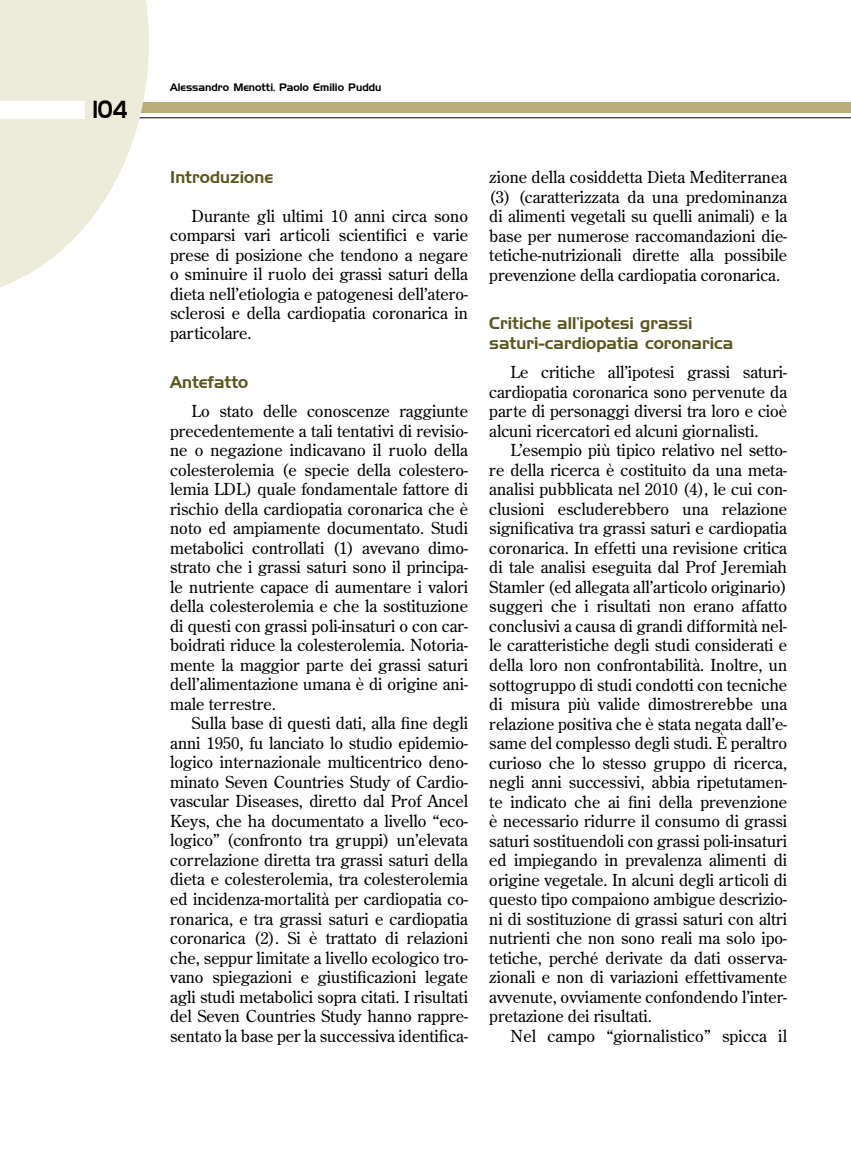
<style>
.page{position:relative;width:851px;height:1149px;background:#fff}
.page>*{position:absolute;margin:0;border:0;box-sizing:border-box;transform-origin:0 0}
.t1{font:24px "Handel Gothic BT";color:#000;scale:.8 1}
.t2{font:16.5px/19.5px "Century Old Style Std";color:#000;text-align:justify}
.t3{font:16.5px/19.5px "Handel Gothic BT";color:#5a5721}
.t4{font:10.5px "Handel Gothic BT";color:#000}
</style>
<div class="page">
<hr style="left:0;top:117px;width:850px;height:1px;background:#000">
<div style="left:0;top:102px;width:850px;height:11px;background:#bbae78"></div>
<svg style="left:0;top:0;width:149px;height:287px;fill:#edebda"></svg>
<div style="left:0;top:101px;width:85px;height:17px;background:#fff"></div>
<h1 class="t1" style="left:93px;top:95px;width:45px">104</h1>
<p class="t4" style="left:170px;top:81px;width:213px">Alessandro Menotti, Paolo Emilio Puddu</p>
<p class="t3" style="left:170px;top:167px;width:104px">Introduzione</p>
<p class="t2" style="left:170px;top:206px;width:299px;text-indent:21px">Durante gli ultimi 10 anni circa sono comparsi vari articoli scientifici e varie prese di posizione che tendono a negare o sminuire il ruolo dei grassi saturi della dieta nell’etiologia e patogenesi dell’atero&shy;sclerosi e della cardiopatia coronarica in particolare.</p>
<p class="t3" style="left:170px;top:372px;width:79px">Antefatto</p>
<p class="t2" style="left:170px;top:401px;width:299px;text-indent:21px">Lo stato delle conoscenze raggiunte precedentemente a tali tentativi di revisio&shy;ne o negazione indicavano il ruolo della colesterolemia (e specie della colestero&shy;lemia LDL) quale fondamentale fattore di rischio della cardiopatia coronarica che è noto ed ampiamente documentato. Studi metabolici controllati (1) avevano dimo&shy;strato che i grassi saturi sono il principa&shy;le nutriente capace di aumentare i valori della colesterolemia e che la sostituzione di questi con grassi poli-insaturi o con car&shy;boidrati riduce la colesterolemia. Notoria&shy;mente la maggior parte dei grassi saturi dell’alimentazione umana è di origine ani&shy;male terrestre.</p>
<p class="t2" style="left:170px;top:713px;width:299px;text-indent:21px">Sulla base di questi dati, alla fine degli anni 1950, fu lanciato lo studio epidemio&shy;logico internazionale multicentrico deno&shy;minato Seven Countries Study of Cardio&shy;vascular Diseases, diretto dal Prof Ancel Keys, che ha documentato a livello “eco&shy;logico” (confronto tra gruppi) un’elevata correlazione diretta tra grassi saturi della dieta e colesterolemia, tra colesterolemia ed incidenza-mortalità per cardiopatia co&shy;ronarica, e tra grassi saturi e cardiopatia coronarica (2). Si è trattato di relazioni che, seppur limitate a livello ecologico tro&shy;vano spiegazioni e giustificazioni legate agli studi metabolici sopra citati. I risultati del Seven Countries Study hanno rappre&shy;sentato la base per la successiva identifica-</p>
<p class="t2" style="left:489px;top:167px;width:299px">zione della cosiddetta Dieta Mediterranea (3) (caratterizzata da una predominanza di alimenti vegetali su quelli animali) e la base per numerose raccomandazioni die&shy;tetiche-nutrizionali dirette alla possibile prevenzione della cardiopatia coronarica.</p>
<p class="t3" style="left:489px;top:313px;width:245px">Critiche all’ipotesi grassi saturi-cardiopatia coronarica</p>
<p class="t2" style="left:489px;top:362px;width:299px;text-indent:21px">Le critiche all’ipotesi grassi saturi&shy;cardiopatia coronarica sono pervenute da parte di personaggi diversi tra loro e cioè alcuni ricercatori ed alcuni giornalisti.</p>
<p class="t2" style="left:489px;top:440px;width:299px;text-indent:21px">L’esempio più tipico relativo nel setto&shy;re della ricerca è costituito da una meta&shy;analisi pubblicata nel 2010 (4), le cui con&shy;clusioni escluderebbero una relazione significativa tra grassi saturi e cardiopatia coronarica. In effetti una revisione critica di tale analisi eseguita dal Prof Jeremiah Stamler (ed allegata all’articolo originario) suggerì che i risultati non erano affatto conclusivi a causa di grandi difformità nel&shy;le caratteristiche degli studi considerati e della loro non confrontabilità. Inoltre, un sottogruppo di studi condotti con tecniche di misura più valide dimostrerebbe una relazione positiva che è stata negata dall’e&shy;same del complesso degli studi. È peraltro curioso che lo stesso gruppo di ricerca, negli anni successivi, abbia ripetutamen&shy;te indicato che ai fini della prevenzione è necessario ridurre il consumo di grassi saturi sostituendoli con grassi poli-insaturi ed impiegando in prevalenza alimenti di origine vegetale. In alcuni degli articoli di questo tipo compaiono ambigue descrizio&shy;ni di sostituzione di grassi saturi con altri nutrienti che non sono reali ma solo ipo&shy;tetiche, perché derivate da dati osserva&shy;zionali e non di variazioni effettivamente avvenute, ovviamente confondendo l’inter&shy;pretazione dei risultati.</p>
<p class="t2" style="left:510px;top:1025px;width:278px">Nel campo “giornalistico” spicca il</p>
</div>
